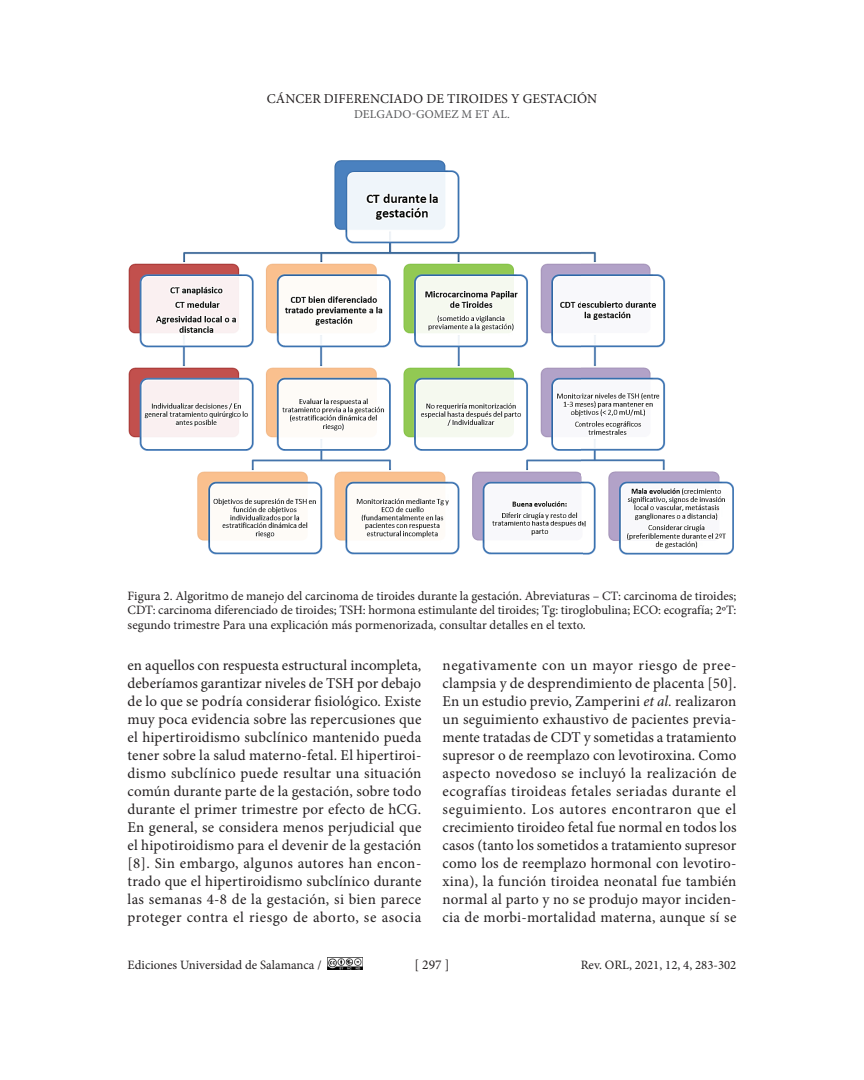
<style>
.page{position:relative;width:864px;height:1080px;background:#fff}
.page>*{position:absolute;margin:0;border:0;box-sizing:border-box;transform-origin:0 0}
.Texto{font:15px/18px "Minion Pro";letter-spacing:.01em;color:#231f20;text-align:justify}
.t1{font:13.5px "Minion Pro";letter-spacing:.01em;color:#231f20}
.Pie_foto{font:12.75px/14.2px "Minion Pro";color:#231f20;text-align:justify}
.t2{font:12px "Minion Pro";letter-spacing:.01em;color:#57585a}
.s1{font-style:italic}
</style>
<div class="page">
<img style="left:328px;top:957px;width:34px;height:12px">
<img style="left:128px;top:160px;width:605px;height:395px">
<p class="t1" style="left:267px;top:89px;width:332px">CÁNCER DIFERENCIADO DE TIROIDES Y GESTACIÓN</p>
<p class="t2" style="left:354px;top:106px;width:157px">DELGADO-GOMEZ M ET AL.</p>
<p class="Pie_foto" style="left:128px;top:589px;width:610px">Figura 2. Algoritmo de manejo del carcinoma de tiroides durante la gestación. Abreviaturas – CT: carcinoma de tiroides; CDT: carcinoma diferenciado de tiroides; TSH: hormona estimulante del tiroides; Tg: tiroglobulina; ECO: ecografía; 2ºT: segundo trimestre Para una explicación más pormenorizada, consultar detalles en el texto.</p>
<p class="Texto" style="left:128px;top:656px;width:295px">en aquellos con respuesta estructural incompleta, deberíamos garantizar niveles de TSH por debajo de lo que se podría considerar fisiológico. Existe muy poca evidencia sobre las repercusiones que el hipertiroidismo subclínico mantenido pueda tener sobre la salud materno-fetal. El hipertiroi&shy;dismo subclínico puede resultar una situación común durante parte de la gestación, sobre todo durante el primer trimestre por efecto de hCG.<br>En general, se considera menos perjudicial que el hipotiroidismo para el devenir de la gestación [8]. Sin embargo, algunos autores han encon&shy;trado que el hipertiroidismo subclínico durante las semanas 4-8 de la gestación, si bien parece proteger contra el riesgo de aborto, se asocia</p>
<p class="Texto" style="left:443px;top:656px;width:295px">negativamente con un mayor riesgo de pree&shy;clampsia y de desprendimiento de placenta [50].<br>En un estudio previo, Zamperini <span class="s1">et al.</span> realizaron un seguimiento exhaustivo de pacientes previa&shy;mente tratadas de CDT y sometidas a tratamiento supresor o de reemplazo con levotiroxina. Como aspecto novedoso se incluyó la realización de ecografías tiroideas fetales seriadas durante el seguimiento. Los autores encontraron que el crecimiento tiroideo fetal fue normal en todos los casos (tanto los sometidos a tratamiento supresor como los de reemplazo hormonal con levotiro&shy;xina), la función tiroidea neonatal fue también normal al parto y no se produjo mayor inciden&shy;cia de morbi-mortalidad materna, aunque sí se</p>
<p class="Pie_foto" style="left:128px;top:958px;width:196px">Ediciones Universidad de Salamanca /</p>
<p class="t1" style="left:415px;top:956px;width:36px">[ 297 ]</p>
<p class="Pie_foto" style="left:581px;top:958px;width:157px">Rev. ORL, 2021, 12, 4, 283-302</p>
</div>
